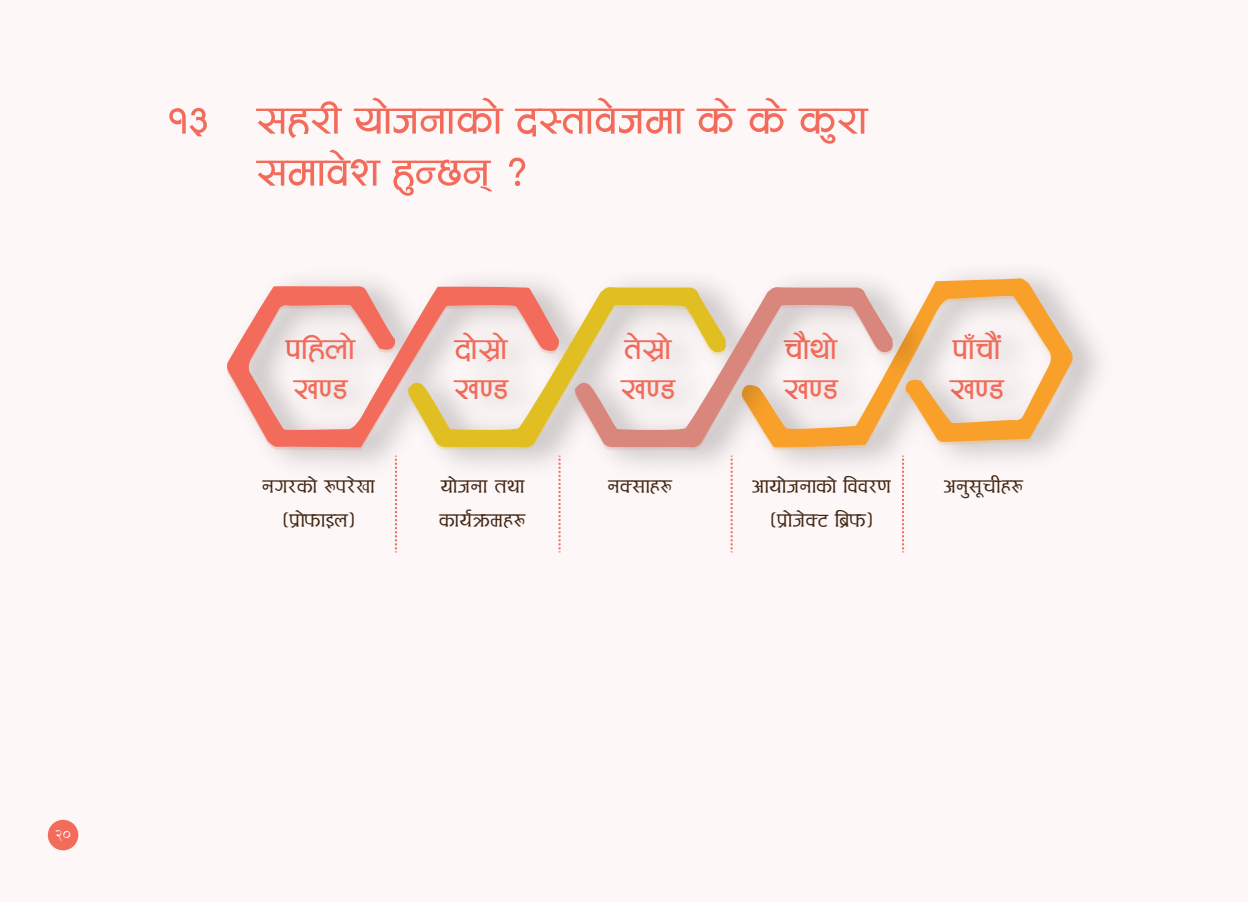
<style>
.page{position:relative;width:1248px;height:902px;background:#fff}
.page>*{position:absolute;margin:0;border:0;box-sizing:border-box;transform-origin:0 0}
.t1{font:52px/52px "Aakriti";color:#f26b5b}
.t2{font:38.6px/40px "Aakriti";color:#f26b5b}
.t3{font:26px/34px "Ananda 1 Md";color:#412512;text-align:center}
.t4{font:18px "Preeti";color:#fff}
</style>
<div class="page">
<div style="left:0;top:0;width:1247px;height:901px;background:#fdf7f7"></div>
<div style="left:48px;top:819px;width:30px;height:31px;background:#f26b5b;border-radius:50%"></div>
<svg style="left:227px;top:286px;width:163px;height:161px"></svg>
<svg style="left:944px;top:278px;width:129px;height:170px"></svg>
<img style="left:390px;top:273px;width:167px;height:212px">
<svg style="left:406px;top:286px;width:151px;height:162px"></svg>
<img style="left:557px;top:274px;width:387px;height:213px">
<svg style="left:573px;top:286px;width:322px;height:162px"></svg>
<svg style="left:395px;top:455px;width:2px;height:97px"></svg>
<svg style="left:558px;top:455px;width:2px;height:97px"></svg>
<svg style="left:730px;top:455px;width:2px;height:97px"></svg>
<svg style="left:901px;top:455px;width:2px;height:97px"></svg>
<h1 class="t1" style="left:256px;top:92px;width:613px;text-indent:-89px">!# ;x/L of]hgfsf]b:tfj]hdf s]s]s'/f ;dfj]z x'G5g\&lt;</h1>
<h2 class="t2" style="left:286px;top:327px;width:86px">klxnf] v08</h2>
<h2 class="t2" style="left:454px;top:327px;width:71px">bf];|f] v08</h2>
<h2 class="t2" style="left:621px;top:327px;width:68px">t];|f] v08</h2>
<h2 class="t2" style="left:783px;top:327px;width:71px">rf}yf] v08</h2>
<h2 class="t2" style="left:949px;top:327px;width:69px">kf“rf}+ v08</h2>
<p class="t3" style="left:262px;top:468px;width:114px">gu/sf]¿k/]vf -k|f]kmfOn_</p>
<p class="t3" style="left:439px;top:468px;width:88px;text-align:left">of]hgf tyf sfo{qmdx¿</p>
<p class="t3" style="left:608px;top:468px;width:66px">gS;fx¿</p>
<p class="t3" style="left:752px;top:468px;width:141px">cfof]hgfsf]ljj/0f -k|f]h]S6 la|km_</p>
<p class="t3" style="left:943px;top:468px;width:81px">cg';"rLx¿</p>
<p class="t4" style="left:55px;top:826px;width:18px">@)</p>
</div>
